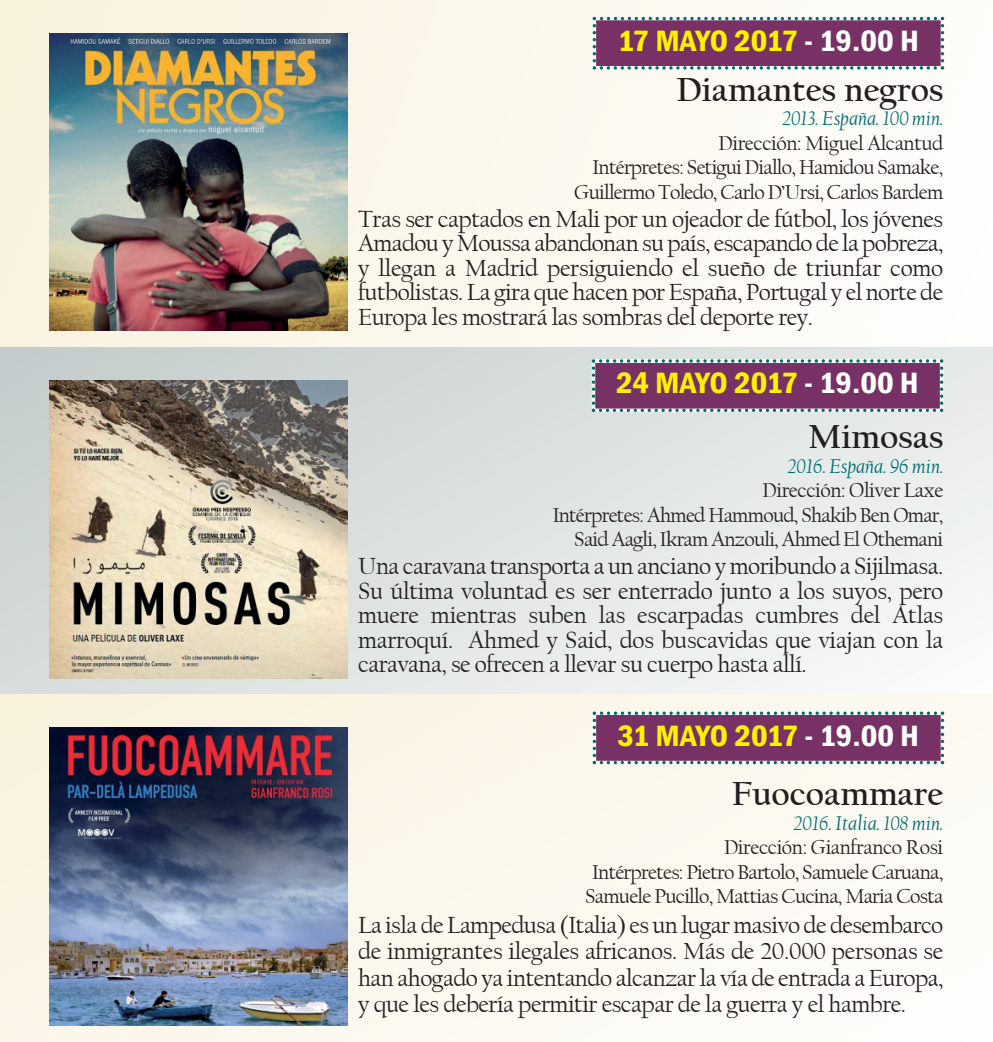
<style>
.page{position:relative;width:993px;height:1042px;background:#fff}
.page>*{position:absolute;margin:0;border:0;box-sizing:border-box;transform-origin:0 0}
.t1{font:700 35px "Californian FB";color:#231f20}
.t2{font:600 condensed 30.1px "Franklin Gothic";letter-spacing:-.01em;color:#fff101;scale:1.08 1}
.t3{font:24.5px/24.5px "Californian FB";letter-spacing:-.02em;color:#231f20;text-align:justify}
.t4{font:21px/24.5px "Californian FB";letter-spacing:-.035em;color:#231f20;text-align:right}
.t5{font:italic 21px "Californian FB";color:#006d6f}
.s1{color:#fff}
</style>
<div class="page">
<div style="left:0;top:0;width:992px;height:347px;background:linear-gradient(to right,#f9f2dd,#fefefc)"></div>
<div style="left:0;top:347px;width:992px;height:347px;background:linear-gradient(to right,#c9d1d0,#f2f5f4)"></div>
<div style="left:0;top:694px;width:992px;height:348px;background:linear-gradient(to right,#f9f3e0,#fdfcf8)"></div>
<img style="left:50px;top:33px;width:297px;height:298px">
<svg style="left:592px;top:17px;width:351px;height:53px;background:#7e4874"></svg>
<img style="left:50px;top:381px;width:297px;height:297px">
<svg style="left:591px;top:359px;width:352px;height:53px;background:#7f4975"></svg>
<img style="left:50px;top:728px;width:297px;height:297px">
<svg style="left:592px;top:711px;width:351px;height:53px;background:#7e4874"></svg>
<p class="t2" style="left:617px;top:23px;width:280px">17 MAYO 2017 <span class="s1">- 19.00 H</span></p>
<h1 class="t1" style="left:676px;top:74px;width:268px">Diamantes negros</h1>
<p class="t5" style="left:782px;top:107px;width:162px">2013. España. 100 min.</p>
<p class="t4" style="left:574px;top:131px;width:370px">Dirección: Miguel Alcantud<br>Intérpretes: Setigui Diallo, Hamidou Samake,<br>Guillermo Toledo, Carlo D’Ursi, Carlos Bardem</p>
<p class="t3" style="left:358px;top:207px;width:586px">Tras ser captados en Mali por un ojeador de fútbol, los jóvenes Amadou y Moussa abandonan su país, escapando de la pobreza, y llegan a Madrid persiguiendo el sueño de triunfar como futbolistas. La gira que hacen por España, Portugal y el norte de Europa les mostrará las sombras del deporte rey.</p>
<p class="t2" style="left:616px;top:366px;width:282px">24 MAYO 2017 <span class="s1">- 19.00 H</span></p>
<h1 class="t1" style="left:808px;top:422px;width:136px">Mimosas</h1>
<p class="t5" style="left:787px;top:454px;width:157px">2016. España. 96 min.</p>
<p class="t4" style="left:552px;top:478px;width:392px">Dirección: Oliver Laxe<br>Intérpretes: Ahmed Hammoud, Shakib Ben Omar,<br>Said Aagli, Ikram Anzouli, Ahmed El Othemani</p>
<p class="t3" style="left:358px;top:554px;width:586px">Una caravana transporta a un anciano y moribundo a Sijilmasa.<br>Su última voluntad es ser enterrado junto a los suyos, pero muere mientras suben las escarpadas cumbres del Atlas marroquí. Ahmed y Said, dos buscavidas que viajan con la caravana, se ofrecen a llevar su cuerpo hasta allí.</p>
<p class="t2" style="left:617px;top:718px;width:281px">31 MAYO 2017 <span class="s1">- 19.00 H</span></p>
<h1 class="t1" style="left:731px;top:779px;width:213px">Fuocoammare</h1>
<p class="t5" style="left:793px;top:811px;width:151px">2016. Italia. 108 min.</p>
<p class="t4" style="left:585px;top:835px;width:359px">Dirección: Gianfranco Rosi<br>Intérpretes: Pietro Bartolo, Samuele Caruana,<br>Samuele Pucillo, Mattias Cucina, Maria Costa</p>
<p class="t3" style="left:358px;top:912px;width:586px;line-height:26.2px">La isla de Lampedusa (Italia) es un lugar masivo de desembarco de inmigrantes ilegales africanos. Más de 20.000 personas se han ahogado ya intentando alcanzar la vía de entrada a Europa, y que les debería permitir escapar de la guerra y el hambre.</p>
</div>
